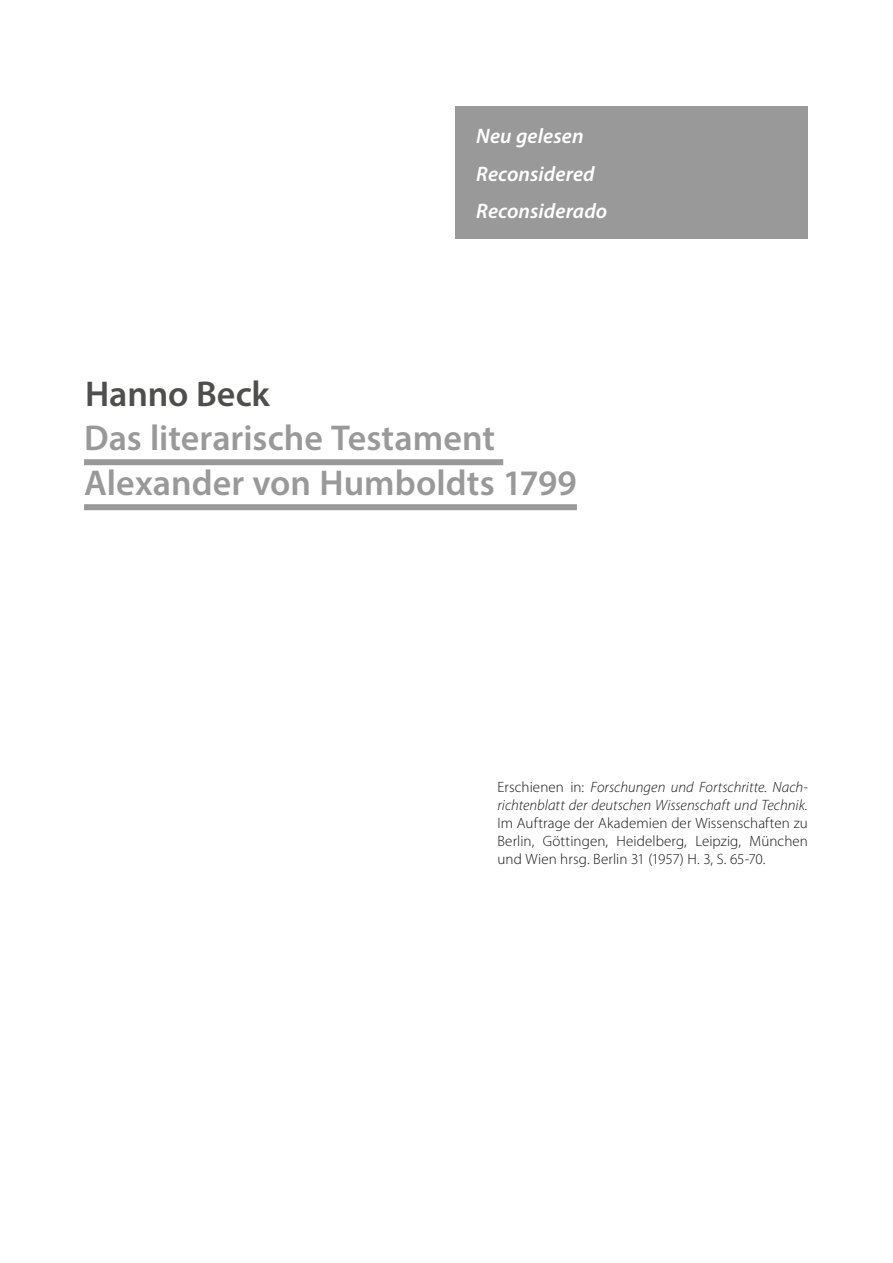
<style>
.page{position:relative;width:893px;height:1263px;background:#fff}
.page>*{position:absolute;margin:0;border:0;box-sizing:border-box;transform-origin:0 0}
.t1{font:600 36px/45px "Myriad Pro";color:#999}
.t2{font:600 36px "Myriad Pro";letter-spacing:-.005em;color:#4e4e4d}
.t3{font:italic 600 21px/38px "Myriad Pro";letter-spacing:.005em;color:#fff}
.t4{font:300 15px/18px "Myriad Pro";letter-spacing:.005em;color:#151616;text-align:justify}
.t5{font:italic 300 15px/18px "Myriad Pro";letter-spacing:.005em;color:#151616}
.s1{font-style:normal}
</style>
<div class="page">
<div style="left:455px;top:106px;width:353px;height:133px;background:#999"></div>
<div style="left:84px;top:459px;width:419px;height:6px;background:#999"></div>
<div style="left:84px;top:504px;width:493px;height:6px;background:#999"></div>
<h2 class="t3" style="left:476px;top:116px;width:133px">Neu gelesen<br>Reconsidered<br>Reconsiderado</h2>
<h1 class="t2" style="left:85px;top:371px;width:186px">Hanno Beck</h1>
<h1 class="t1" style="left:84px;top:415px;width:494px">Das literarische Testament<br>Alexander von Humboldts 1799</h1>
<p class="t5" style="left:497px;top:778px;width:312px"><span class="s1">Erschienen in:</span> Forschungen und Fortschritte. Nach&shy;richtenblatt der deutschen Wissenschaft und Technik.</p>
<p class="t4" style="left:497px;top:814px;width:312px">Im Auftrage der Akademien der Wissenschaften zu Berlin, Göttingen, Heidelberg, Leipzig, München und Wien hrsg. Berlin 31 (1957) H. 3, S. 65-70.</p>
</div>
